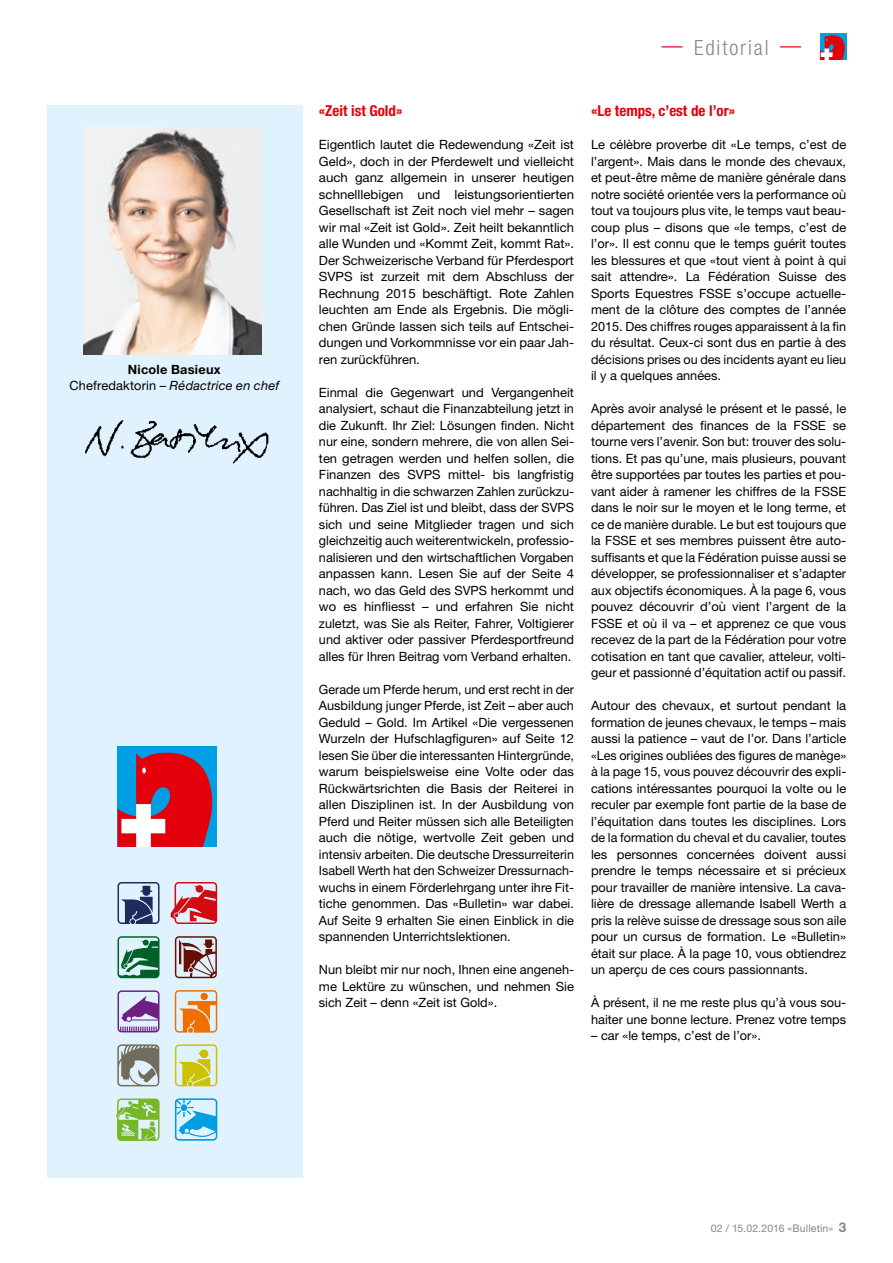
<style>
.page{position:relative;width:893px;height:1263px;background:#fff}
.page>*{position:absolute;margin:0;border:0;box-sizing:border-box;transform-origin:0 0}
.t1{font:300 condensed 21px "Helvetica Neue LT Std";letter-spacing:.09em;color:#868786}
.t2{font:700 condensed 15px "Helvetica Neue LT Std";color:#e3000b}
.t3{font:12.75px/16.5px "Helvetica Neue LT Std";color:#000;text-align:justify}
.t4{font:italic 12.75px/15.8px "Helvetica Neue LT Std";letter-spacing:.015em;color:#000;text-align:center}
.t5{font:10.5px "Helvetica Neue LT Std";letter-spacing:.015em;color:#868786}
.s1{font-weight:700;font-style:normal}
.s2{font-style:normal}
.s3{font-weight:700;font-size:13.5px}
</style>
<div class="page">
<div style="left:820px;top:34px;width:26px;height:26px;background:#009ee3"></div>
<svg style="left:820px;top:35px;width:25px;height:25px"></svg>
<svg style="left:661px;top:46px;width:21px;height:1px"></svg>
<svg style="left:780px;top:46px;width:21px;height:1px"></svg>
<div style="left:47px;top:105px;width:255px;height:1073px;background:#dff2fd"></div>
<div style="left:118px;top:746px;width:99px;height:101px;background:#009ee3"></div>
<svg style="left:118px;top:752px;width:94px;height:95px"></svg>
<div style="left:122px;top:820px;width:42px;height:12px;background:#fff"></div>
<div style="left:121px;top:819px;width:44px;height:14px;border:2px solid #fff"></div>
<svg style="left:117px;top:1044px;width:42px;height:42px"></svg>
<svg style="left:175px;top:1044px;width:42px;height:42px"></svg>
<svg style="left:118px;top:882px;width:41px;height:42px"></svg>
<svg style="left:175px;top:936px;width:42px;height:42px"></svg>
<svg style="left:116px;top:1098px;width:43px;height:42px"></svg>
<svg style="left:118px;top:936px;width:41px;height:42px"></svg>
<svg style="left:118px;top:990px;width:41px;height:42px"></svg>
<svg style="left:170px;top:882px;width:47px;height:42px"></svg>
<svg style="left:175px;top:1098px;width:42px;height:42px"></svg>
<svg style="left:175px;top:990px;width:42px;height:42px"></svg>
<img style="left:84px;top:126px;width:177px;height:229px">
<img style="left:85px;top:420px;width:184px;height:44px">
<p class="t4" style="left:70px;top:362px;width:211px"><span class="s1">Nicole Basieux<br></span><span class="s2">Chefredaktorin –</span> Rédactrice en chef</p>
<h1 class="t1" style="left:694px;top:35px;width:76px">Editorial</h1>
<p class="t2" style="left:319px;top:102px;width:85px">«Zeit ist Gold»</p>
<p class="t3" style="left:319px;top:136px;width:257px">Eigentlich lautet die Redewendung «Zeit ist Geld», doch in der Pferdewelt und vielleicht auch ganz allgemein in unserer heutigen schnelllebigen und leistungsorientierten Gesellschaft ist Zeit noch viel mehr – sagen wir mal «Zeit ist Gold». Zeit heilt bekanntlich alle Wunden und «Kommt Zeit, kommt Rat».<br>Der Schweizerische Verband für Pferdesport SVPS ist zurzeit mit dem Abschluss der Rechnung 2015 beschäftigt. Rote Zahlen leuchten am Ende als Ergebnis. Die mögli&shy;chen Gründe lassen sich teils auf Entschei&shy;dungen und Vorkommnisse vor ein paar Jah&shy;ren zurückführen.</p>
<p class="t3" style="left:319px;top:384px;width:257px">Einmal die Gegenwart und Vergangenheit analysiert, schaut die Finanzabteilung jetzt in die Zukunft. Ihr Ziel: Lösungen finden. Nicht nur eine, sondern mehrere, die von allen Sei&shy;ten getragen werden und helfen sollen, die Finanzen des SVPS mittel- bis langfristig nachhaltig in die schwarzen Zahlen zurückzu&shy;führen. Das Ziel ist und bleibt, dass der SVPS sich und seine Mitglieder tragen und sich gleichzeitig auch weiterentwickeln, professio&shy;nalisieren und den wirtschaftlichen Vorgaben anpassen kann. Lesen Sie auf der Seite 4 nach, wo das Geld des SVPS herkommt und wo es hinfliesst – und erfahren Sie nicht zuletzt, was Sie als Reiter, Fahrer, Voltigierer und aktiver oder passiver Pferdesportfreund alles für Ihren Beitrag vom Verband erhalten.</p>
<p class="t3" style="left:319px;top:681px;width:257px">Gerade um Pferde herum, und erst recht in der Ausbildung junger Pferde, ist Zeit – aber auch Geduld – Gold. Im Artikel «Die vergessenen Wurzeln der Hufschlagfiguren» auf Seite 12 lesen Sie über die interessanten Hintergründe, warum beispielsweise eine Volte oder das Rückwärtsrichten die Basis der Reiterei in allen Disziplinen ist. In der Ausbildung von Pferd und Reiter müssen sich alle Beteiligten auch die nötige, wertvolle Zeit geben und intensiv arbeiten. Die deutsche Dressurreiterin Isabell Werth hat den Schweizer Dressurnach&shy;wuchs in einem Förderlehrgang unter ihre Fit&shy;tiche genommen. Das «Bulletin» war dabei.<br>Auf Seite 9 erhalten Sie einen Einblick in die spannenden Unterrichtslektionen.</p>
<p class="t3" style="left:319px;top:961px;width:257px">Nun bleibt mir nur noch, Ihnen eine angeneh&shy;me Lektüre zu wünschen, und nehmen Sie sich Zeit – denn «Zeit ist Gold».</p>
<p class="t2" style="left:591px;top:102px;width:146px">«Le temps, c’est de l’or»</p>
<p class="t3" style="left:591px;top:136px;width:257px">Le célèbre proverbe dit «Le temps, c’est de l’argent». Mais dans le monde des chevaux, et peut-être même de manière générale dans notre société orientée vers la performance où tout va toujours plus vite, le temps vaut beau&shy;coup plus – disons que «le temps, c’est de l’or». Il est connu que le temps guérit toutes les blessures et que «tout vient à point à qui sait attendre». La Fédération Suisse des Sports Equestres FSSE s’occupe actuelle&shy;ment de la clôture des comptes de l’année 2015. Des chiffres rouges apparaissent à la fin du résultat. Ceux-ci sont dus en partie à des décisions prises ou des incidents ayant eu lieu il y a quelques années.</p>
<p class="t3" style="left:591px;top:400px;width:257px">Après avoir analysé le présent et le passé, le département des finances de la FSSE se tourne vers l’avenir. Son but: trouver des solu&shy;tions. Et pas qu’une, mais plusieurs, pouvant être supportées par toutes les parties et pou&shy;vant aider à ramener les chiffres de la FSSE dans le noir sur le moyen et le long terme, et ce de manière durable. Le but est toujours que la FSSE et ses membres puissent être auto&shy;suffisants et que la Fédération puisse aussi se développer, se professionnaliser et s’adapter aux objectifs économiques. À la page 6, vous pouvez découvrir d’où vient l’argent de la FSSE et où il va – et apprenez ce que vous recevez de la part de la Fédération pour votre cotisation en tant que cavalier, atteleur, volti&shy;geur et passionné d’équitation actif ou passif.</p>
<p class="t3" style="left:591px;top:697px;width:257px">Autour des chevaux, et surtout pendant la formation de jeunes chevaux, le temps – mais aussi la patience – vaut de l’or. Dans l’article «Les origines oubliées des figures de manège» à la page 15, vous pouvez découvrir des expli&shy;cations intéressantes pourquoi la volte ou le reculer par exemple font partie de la base de l’équitation dans toutes les disciplines. Lors de la formation du cheval et du cavalier, toutes les personnes concernées doivent aussi prendre le temps nécessaire et si précieux pour travailler de manière intensive. La cava&shy;lière de dressage allemande Isabell Werth a pris la relève suisse de dressage sous son aile pour un cursus de formation. Le «Bulletin» était sur place. À la page 10, vous obtiendrez un aperçu de ces cours passionnants.</p>
<p class="t3" style="left:591px;top:994px;width:257px">À présent, il ne me reste plus qu’à vous sou&shy;haiter une bonne lecture. Prenez votre temps</p>
<p class="t3" style="left:591px;top:1027px;width:171px">– car «le temps, c’est de l’or».</p>
<p class="t5" style="left:711px;top:1222px;width:137px">02 / 15.02.2016 «Bulletin» <span class="s3">3</span></p>
</div>
